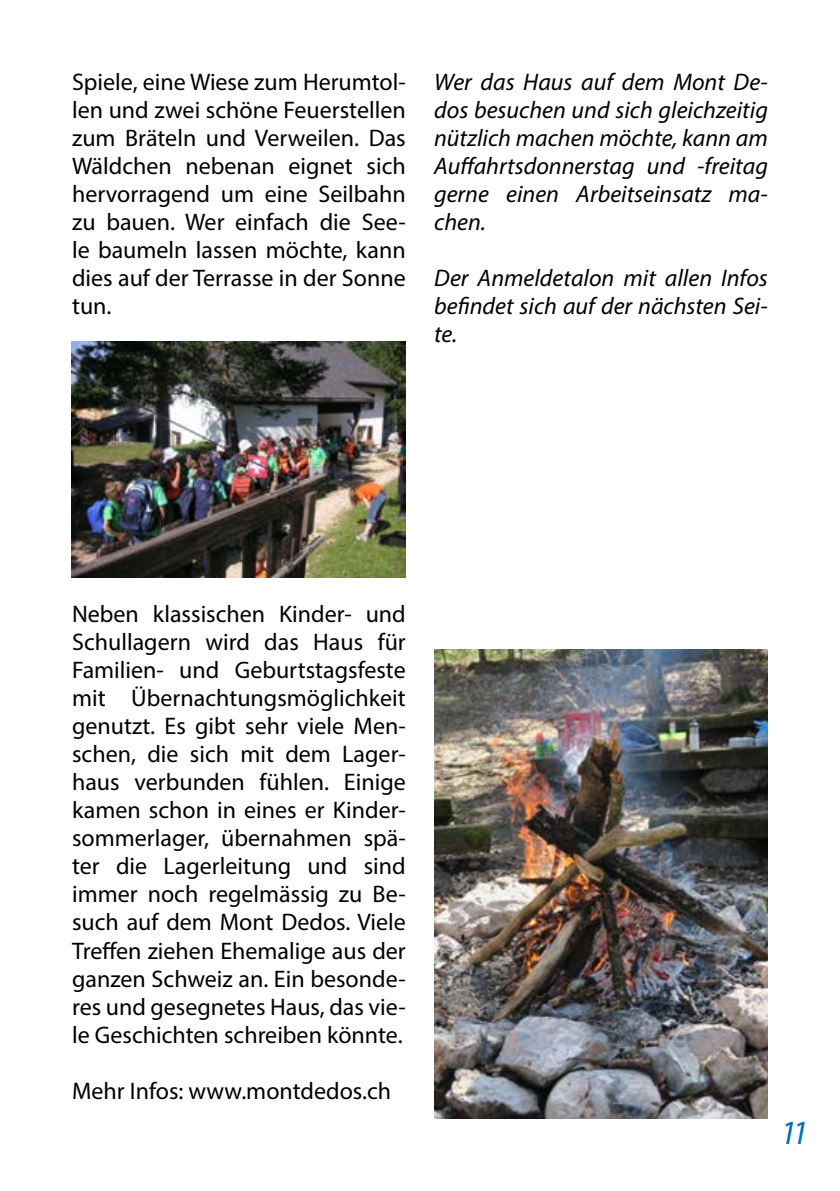
<style>
.page{position:relative;width:840px;height:1191px;background:#fff}
.page>*{position:absolute;margin:0;border:0;box-sizing:border-box;transform-origin:0 0}
.t1{font:italic 34px "Myriad Pro";color:#006fb9}
.t2{font:24px/28px "Myriad Pro";color:#000;text-align:justify}
.t3{font:italic 24px/28px "Myriad Pro";color:#000;text-align:justify}
</style>
<div class="page">
<img style="left:434px;top:650px;width:333px;height:469px">
<img style="left:72px;top:342px;width:333px;height:235px">
<p class="t2" style="left:72px;top:68px;width:335px">Spiele, eine Wiese zum Herumtol&shy;len und zwei schöne Feuerstellen zum Bräteln und Verweilen. Das Wäldchen nebenan eignet sich hervorragend um eine Seilbahn zu bauen. Wer einfach die See&shy;le baumeln lassen möchte, kann dies auf der Terrasse in der Sonne tun.</p>
<p class="t3" style="left:434px;top:68px;width:335px">Wer das Haus auf dem Mont De&shy;dos besuchen und sich gleichzeitig nützlich machen möchte, kann am Auffahrtsdonnerstag und -freitag gerne einen Arbeitseinsatz ma&shy;chen.</p>
<p class="t3" style="left:434px;top:264px;width:335px">Der Anmeldetalon mit allen Infos befindet sich auf der nächsten Sei&shy;te.</p>
<p class="t2" style="left:72px;top:600px;width:335px">Neben klassischen Kinder- und Schullagern wird das Haus für Familien- und Geburtstagsfeste mit Übernachtungsmöglichkeit genutzt. Es gibt sehr viele Men&shy;schen, die sich mit dem Lager&shy;haus verbunden fühlen. Einige kamen schon in eines er Kinder&shy;sommerlager, übernahmen spä&shy;ter die Lagerleitung und sind immer noch regelmässig zu Be&shy;such auf dem Mont Dedos. Viele Treffen ziehen Ehemalige aus der ganzen Schweiz an. Ein besonde&shy;res und gesegnetes Haus, das vie&shy;le Geschichten schreiben könnte.</p>
<p class="t2" style="left:72px;top:1076px;width:320px">Mehr Infos: www.montdedos.ch</p>
<h1 class="t1" style="left:781px;top:1112px;width:25px">11</h1>
</div>
